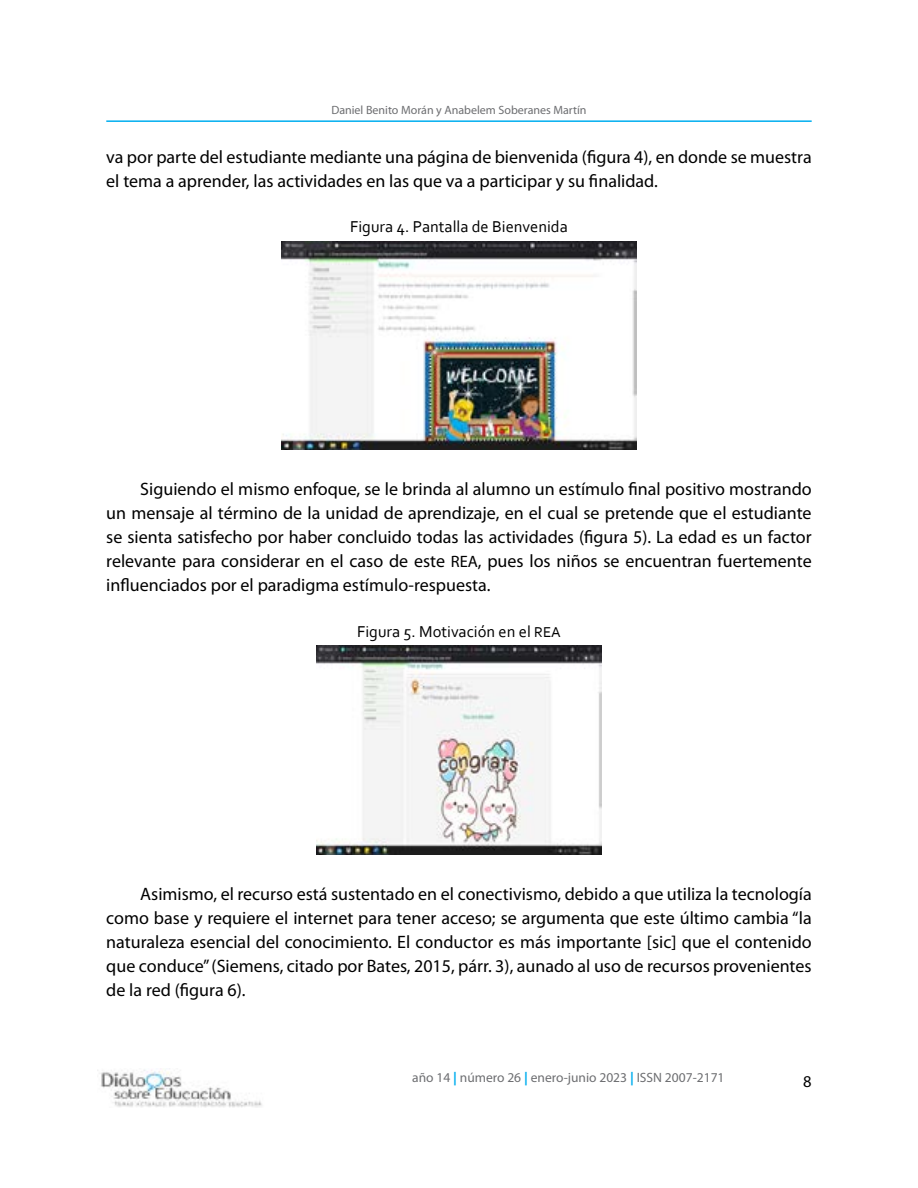
<style>
.page{position:relative;width:918px;height:1188px;background:#fff}
.page>*{position:absolute;margin:0;border:0;box-sizing:border-box;transform-origin:0 0}
.t1{font:18px/24px "Myriad Pro";color:#000;text-align:justify}
.t2{font:16.5px "Corbel";color:#000}
.t3{font:16.5px "Myriad Pro";color:#000}
.t4{font:13.5px "Myriad Pro";color:#6d6e71}
.t5{font:12px "Myriad Pro";color:#6d6e71}
.s1{font-size:16.5px}
.s2{font-size:15px}
.s3{font-weight:700;color:#00aeef}
</style>
<div class="page">
<hr style="left:106px;top:120px;width:706px;height:2px;background:#00aeef">
<img style="left:97px;top:1068px;width:165px;height:39px">
<img style="left:282px;top:241px;width:354px;height:209px">
<img style="left:317px;top:646px;width:284px;height:208px">
<p class="t5" style="left:331px;top:104px;width:257px">Daniel Benito Morán y Anabelem Soberanes Martín</p>
<p class="t1" style="left:106px;top:145px;width:707px">va por parte del estudiante mediante una página de bienvenida (figura 4), en donde se muestra el tema a aprender, las actividades en las que va a participar y su finalidad.</p>
<p class="t2" style="left:350px;top:217px;width:219px">Figura 4. Pantalla de Bienvenida</p>
<p class="t1" style="left:106px;top:478px;width:707px;text-indent:34px">Siguiendo el mismo enfoque, se le brinda al alumno un estímulo final positivo mostrando un mensaje al término de la unidad de aprendizaje, en el cual se pretende que el estudiante se sienta satisfecho por haber concluido todas las actividades (figura 5). La edad es un factor relevante para considerar en el caso de este <span class="s1">REA</span>, pues los niños se encuentran fuertemente influenciados por el paradigma estímulo-respuesta.</p>
<p class="t2" style="left:357px;top:621px;width:205px">Figura 5. Motivación en el <span class="s2">REA</span></p>
<p class="t1" style="left:106px;top:882px;width:707px;text-indent:34px">Asimismo, el recurso está sustentado en el conectivismo, debido a que utiliza la tecnología como base y requiere el internet para tener acceso; se argumenta que este último cambia “la naturaleza esencial del conocimiento. El conductor es más importante [sic] que el contenido que conduce” (Siemens, citado por Bates, 2015, párr. 3), aunado al uso de recursos provenientes de la red (figura 6).</p>
<p class="t4" style="left:412px;top:1070px;width:314px">año 14 <span class="s3">|</span> número 26 <span class="s3">|</span> enero-junio 2023 <span class="s3">|</span> ISSN 2007-2171</p>
<p class="t3" style="left:803px;top:1072px;width:10px">8</p>
</div>
